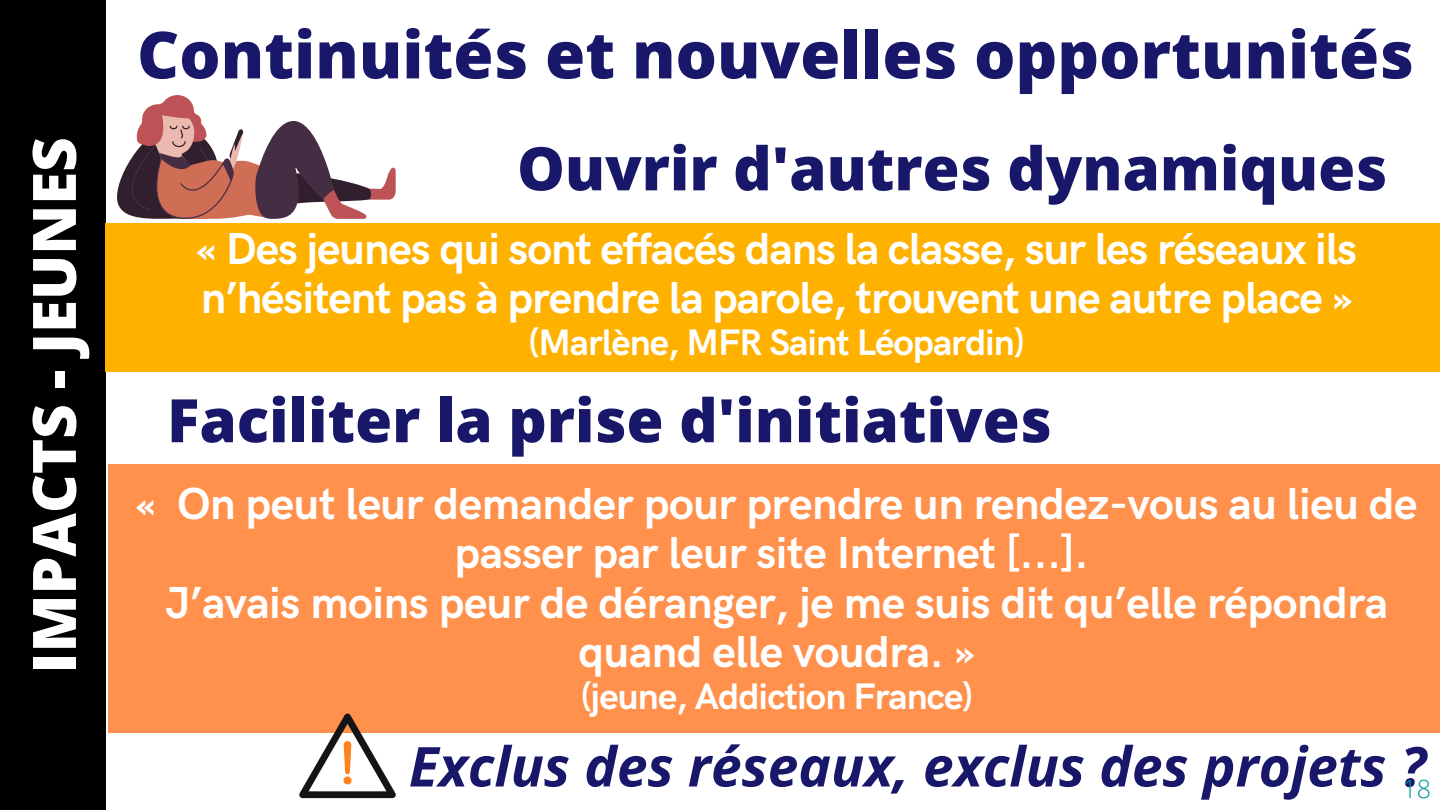
<style>
.page{position:relative;width:1440px;height:810px;background:#fff}
.page>*{position:absolute;margin:0;border:0;box-sizing:border-box;transform-origin:0 0}
.t1{font:800 65px "Open Sans";color:#191769}
.t2{font:800 60px "Open Sans";color:#191769}
.t3{font:800 60px "Open Sans";color:#fff}
.t4{font:italic 700 55px "Open Sans";color:#191769}
.t5{font:700 45px/49.5px "HK Grotesk";letter-spacing:-.01em;color:#fff;text-align:center}
.t6{font:700 37px "HK Grotesk";letter-spacing:-.025em;color:#fff}
</style>
<div class="page">
<div style="left:0;top:0;width:106px;height:810px;background:#000"></div>
<div style="left:106px;top:224px;width:1334px;height:148px;background:#ffb100"></div>
<div style="left:108px;top:464px;width:1332px;height:269px;background:#ff914d"></div>
<svg style="left:299px;top:714px;width:97px;height:84px"></svg>
<svg style="left:117px;top:95px;width:279px;height:124px"></svg>
<h2 class="t3" style="left:12px;top:673px;width:538px;rotate:-90deg">IMPACTS - JEUNES</h2>
<h1 class="t1" style="left:137px;top:9px;width:1278px">Continuités et nouvelles opportunités</h1>
<h2 class="t2" style="left:517px;top:126px;width:872px">Ouvrir d'autres dynamiques</h2>
<p class="t5" style="left:196px;top:226px;width:1162px;text-align:left">« Des jeunes qui sont effacés dans la classe, sur les réseaux ils n’hésitent pas à prendre la parole, trouvent une autre place »</p>
<p class="t6" style="left:529px;top:322px;width:497px">(Marlène, MFR Saint Léopardin)</p>
<h2 class="t2" style="left:167px;top:378px;width:886px">Faciliter la prise d'initiatives</h2>
<p class="t5" style="left:136px;top:480px;width:1283px">« On peut leur demander pour prendre un rendez-vous au lieu de passer par leur site Internet [...].<br>J’avais moins peur de déranger, je me suis dit qu’elle répondra quand elle voudra. »</p>
<p class="t6" style="left:581px;top:676px;width:393px">(jeune, Addiction France)</p>
<p class="t4" style="left:409px;top:728px;width:1024px">Exclus des réseaux, exclus des projets ?<sub>18</sub></p>
</div>
